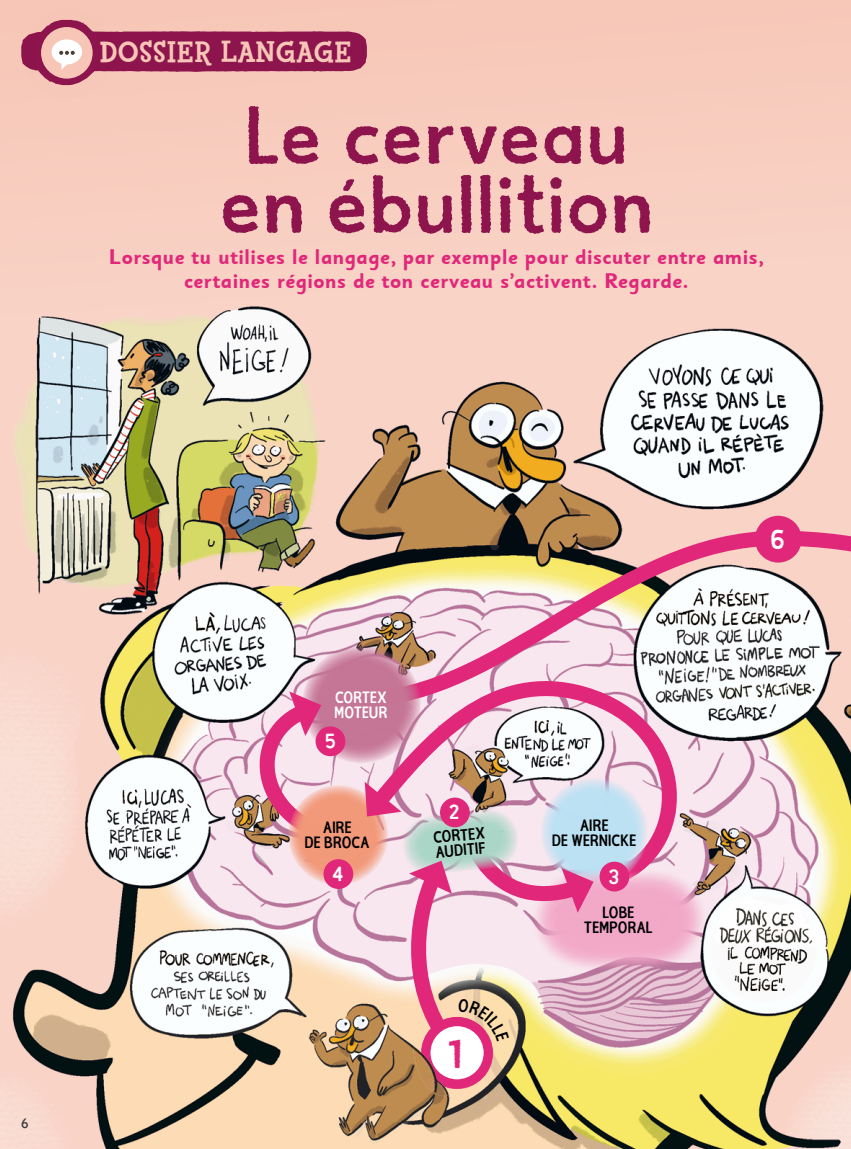
<style>
.page{position:relative;width:851px;height:1149px;background:#fff}
.page>*{position:absolute;margin:0;border:0;box-sizing:border-box;transform-origin:0 0}
.Titre_page{font:90px/69px "Helenitabook Rough";letter-spacing:.02em;color:#8d144d}
.Légende{font:44.55px "Helenitabook Rough";color:#e1277a}
.Titre_rubrique{font:800 30px "Fink";letter-spacing:.03em;color:#f7c6b6}
.Légende-2{font:30px "Helenitabook Rough";color:#fff}
.Légende-3{font:22.5px "Helenitabook Rough";color:#fff}
.Chapo{font:700 21px/24px "Sassoon Sans";color:#e1277a;text-align:center}
.Légende-4{font:18px/15px "Helenitabook Rough";letter-spacing:.005em;color:#000;text-align:center}
.Légende-5{font:18px/15px "Helenitabook Rough";color:#fff}
.t1{font:500 13.5px "Sassoon Sans";color:#3e3c3f}
</style>
<div class="page">
<img style="left:0;top:319px;width:850px;height:829px">
<div style="left:0;top:0;width:850px;height:319px;background:#f8cec0"></div>
<svg style="left:346px;top:523px;width:504px;height:203px"></svg>
<svg style="left:302px;top:644px;width:118px;height:119px;background:#cb8ba4"></svg>
<svg style="left:247px;top:691px;width:107px;height:163px;background:#dd9ab3"></svg>
<svg style="left:288px;top:785px;width:100px;height:100px;background:#f19f86"></svg>
<svg style="left:355px;top:649px;width:339px;height:248px;background:#ddabbe"></svg>
<svg style="left:540px;top:777px;width:107px;height:108px;background:#c4ddef"></svg>
<div style="left:754px;top:515px;width:47px;height:47px;background:#e1277a;border-radius:50%"></div>
<div style="left:323px;top:858px;width:30px;height:30px;background:#e1277a;border-radius:50%"></div>
<svg style="left:609px;top:869px;width:97px;height:100px;background:#efb7cf"></svg>
<svg style="left:598px;top:868px;width:61px;height:101px;background:#eea8c6"></svg>
<svg style="left:426px;top:1021px;width:62px;height:62px"></svg>
<div style="left:421px;top:1016px;width:72px;height:72px;border:9px solid #e1277a;border-radius:50%"></div>
<div style="left:599px;top:861px;width:30px;height:30px;background:#e1277a;border-radius:50%"></div>
<div style="left:413px;top:1045px;width:36px;height:55px;background:#fff;opacity:.5"></div>
<img style="left:413px;top:1073px;width:36px;height:24px">
<div style="left:0;top:0;width:147px;height:132px;background:#f7c9ba"></div>
<svg style="left:21px;top:20px;width:346px;height:65px"></svg>
<svg style="left:364px;top:781px;width:234px;height:292px;background:#e0bbbe"></svg>
<p class="Titre_rubrique" style="left:100px;top:34px;width:252px">DOSSIER LANGAGE</p>
<p class="Titre_page" style="left:220px;top:102px;width:434px">Le cerveau en ébullition</p>
<p class="Chapo" style="left:108px;top:245px;width:656px">Lorsque tu utilises le langage, par exemple pour discuter entre amis, certaines régions de ton cerveau s’activent. Regarde.</p>
<p class="t1" style="left:21px;top:1114px;width:9px">6</p>
<p class="Légende-5" style="left:334px;top:690px;width:54px">CORTEX<br>MOTEUR</p>
<p class="Légende-3" style="left:325px;top:729px;width:11px">5</p>
<p class="Légende-3" style="left:449px;top:800px;width:11px">2</p>
<p class="Légende-4" style="left:304px;top:820px;width:67px">AIRE<br>DE BROCA</p>
<p class="Légende-4" style="left:552px;top:818px;width:86px">AIRE<br>DE WERNICKE</p>
<p class="Légende-4" style="left:433px;top:829px;width:53px;text-align:left;rotate:-4deg">CORTEX<br>AUDITIF</p>
<p class="Légende-3" style="left:332px;top:862px;width:12px">4</p>
<p class="Légende" style="left:448px;top:1030px;width:15px">1</p>
<p class="Légende-3" style="left:608px;top:864px;width:11px">3</p>
<p class="Légende-4" style="left:584px;top:904px;width:71px">LOBE<br>TEMPORAL</p>
<p class="Légende-2" style="left:770px;top:524px;width:15px">6</p>
</div>
